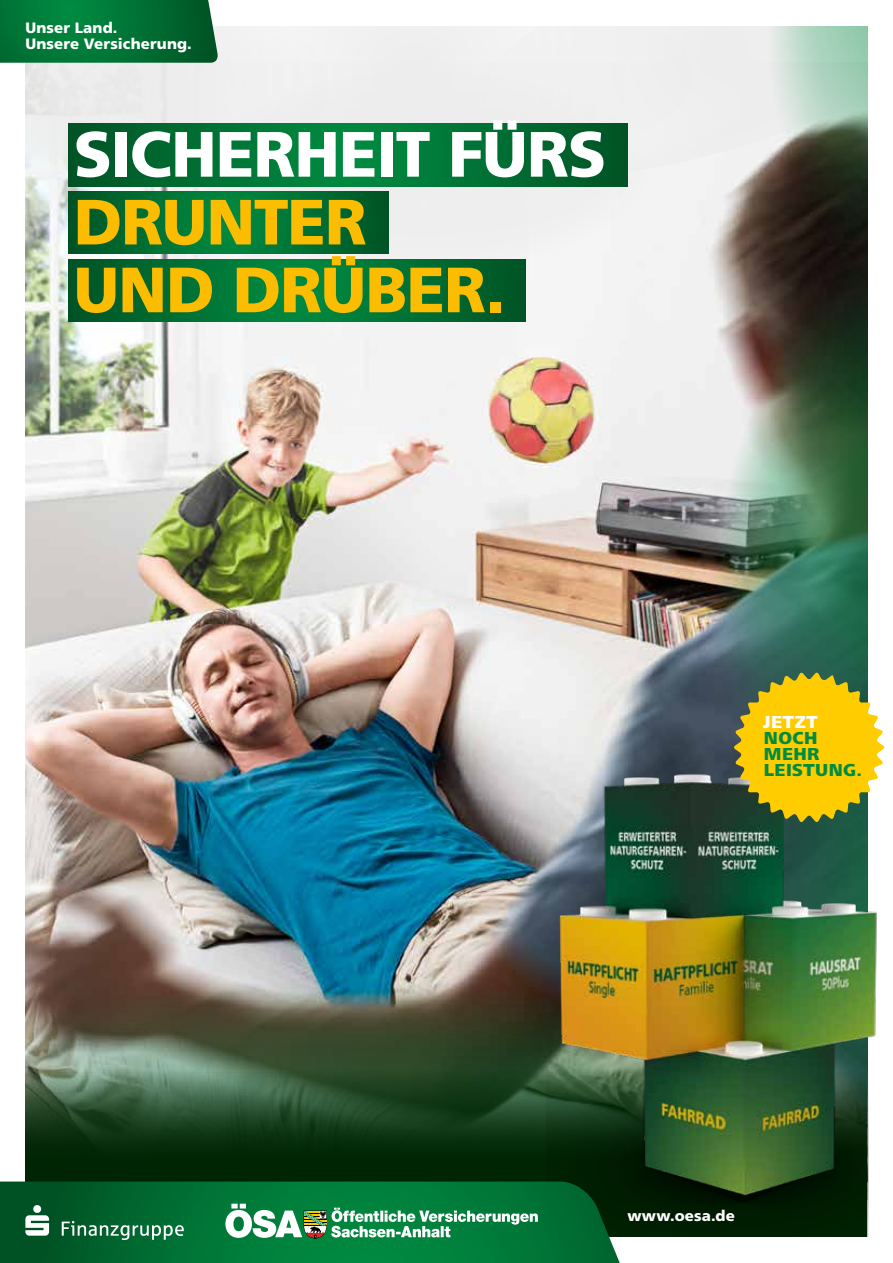
<style>
.page{position:relative;width:893px;height:1263px;background:#fff}
.page>*{position:absolute;margin:0;border:0;box-sizing:border-box;transform-origin:0 0}
.t1{font:900 63.9px/67.8px "Frutiger";letter-spacing:-.015em;color:#fcbd00}
.t2{font:900 63.9px "Frutiger";letter-spacing:-.015em;color:#fff}
.t3{font:800 18px/15.9px "Frutiger Next LT";letter-spacing:.02em;color:#008c41}
.t4{font:800 18px "Frutiger Next LT";letter-spacing:.025em;color:#fff}
.t5{font:900 15px/16.5px "Frutiger";letter-spacing:.01em;color:#fff}
</style>
<div class="page">
<img style="left:26px;top:184px;width:661px;height:747px">
<div style="left:643px;top:26px;width:96px;height:164px;background:#eee"></div>
<div style="left:335px;top:26px;width:357px;height:148px;background:#f0f0f0"></div>
<div style="left:201px;top:71px;width:447px;height:197px;background:#ededed;border-radius:50%"></div>
<svg style="left:629px;top:686px;width:58px;height:39px;background:#5d6c79"></svg>
<img style="left:687px;top:180px;width:180px;height:545px">
<svg style="left:739px;top:26px;width:128px;height:318px;background:#6d7066"></svg>
<img style="left:26px;top:931px;width:490px;height:113px">
<div style="left:26px;top:26px;width:309px;height:158px;background:#eee"></div>
<svg style="left:69px;top:124px;width:559px;height:62px;background:#006f33"></svg>
<svg style="left:69px;top:192px;width:320px;height:62px;background:#006f33"></svg>
<svg style="left:69px;top:259px;width:456px;height:63px;background:#006f33"></svg>
<svg style="left:26px;top:1044px;width:490px;height:137px;background:#27492a"></svg>
<img style="left:547px;top:725px;width:321px;height:512px">
<svg style="left:0;top:0;width:219px;height:63px;background:#067439"></svg>
<svg style="left:0;top:1181px;width:620px;height:82px;background:#016f33"></svg>
<svg style="left:225px;top:1204px;width:313px;height:34px"></svg>
<svg style="left:25px;top:1205px;width:24px;height:31px"></svg>
<svg style="left:62px;top:1221px;width:122px;height:19px;background:#3e8a60"></svg>
<img style="left:516px;top:741px;width:369px;height:487px">
<svg style="left:734px;top:672px;width:150px;height:150px;background:#d0b420"></svg>
<p class="t5" style="left:25px;top:19px;width:168px">Unser Land.<br>Unsere Versicherung.</p>
<h1 class="t2" style="left:74px;top:116px;width:534px">SICHERHEIT FÜRS</h1>
<h1 class="t1" style="left:74px;top:187px;width:433px">DRUNTER<br>UND DRÜBER.</h1>
<p class="t4" style="left:763px;top:712px;width:56px">JETZT</p>
<p class="t3" style="left:764px;top:730px;width:100px">NOCH<br>MEHR<br>LEISTUNG.</p>
<p class="t5" style="left:627px;top:1207px;width:109px">www.oesa.de</p>
</div>
